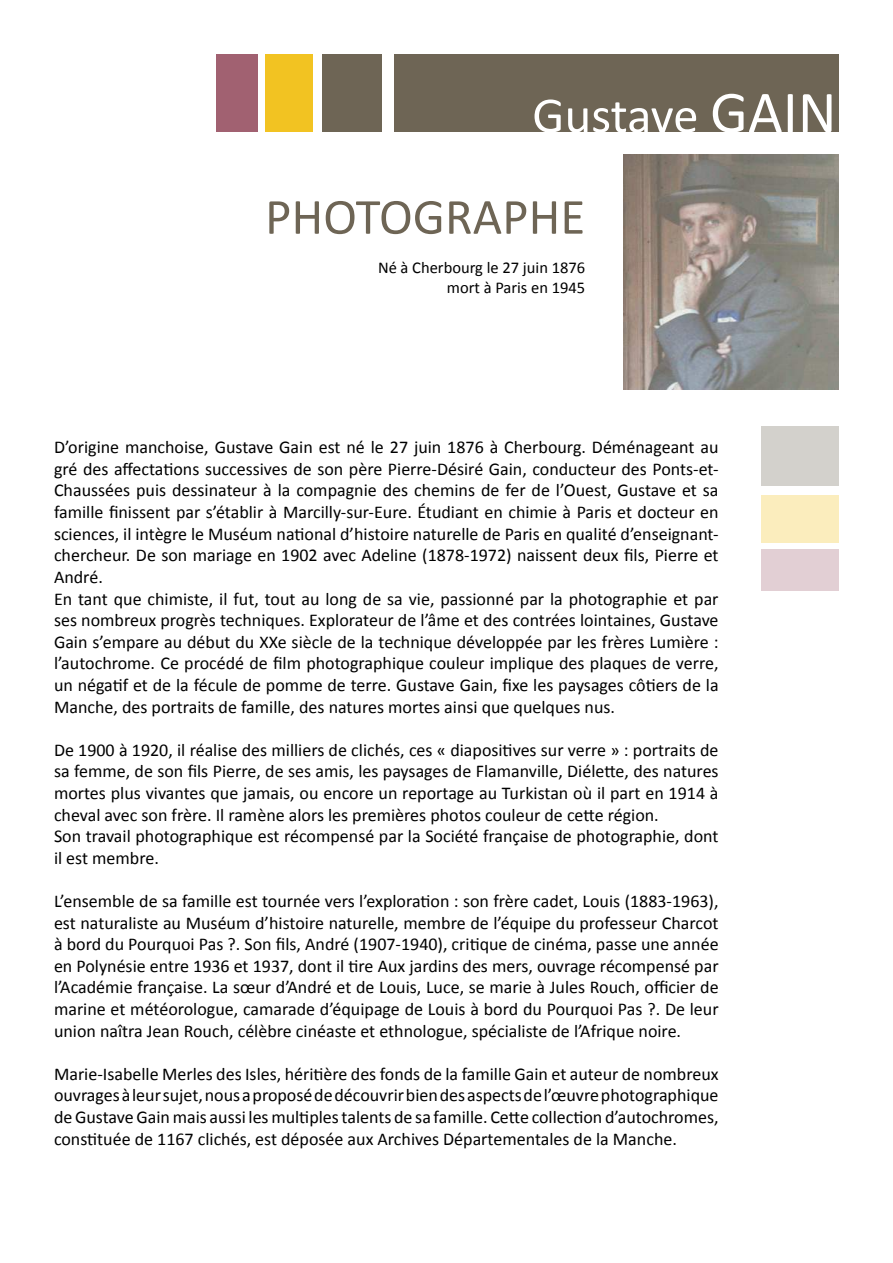
<style>
.page{position:relative;width:893px;height:1263px;background:#fff}
.page>*{position:absolute;margin:0;border:0;box-sizing:border-box;transform-origin:0 0}
.t1{font:51px "Calibri";color:#6e6555}
.t2{font:51px "Calibri";color:#fff}
.t3{font:18px/21.6px "Calibri";color:#000}
.t4{font:16.5px/19.8px "Calibri";color:#000;text-align:right}
.s1{font-size:60px}
</style>
<div class="page">
<div style="left:395px;top:54px;width:444px;height:78px;background:#6e6555"></div>
<img style="left:624px;top:154px;width:215px;height:235px">
<div style="left:217px;top:54px;width:41px;height:77px;background:#a16171"></div>
<div style="left:265px;top:54px;width:48px;height:77px;background:#f2c322"></div>
<div style="left:322px;top:54px;width:59px;height:77px;background:#6e6555"></div>
<div style="left:762px;top:549px;width:77px;height:42px;background:#e2cfd4"></div>
<div style="left:762px;top:495px;width:77px;height:48px;background:#fbedbd"></div>
<div style="left:762px;top:426px;width:77px;height:59px;background:#d3d1cc"></div>
<h1 class="t2" style="left:532px;top:83px;width:306px">Gustave <span class="s1">GAIN</span></h1>
<h1 class="t1" style="left:265px;top:184px;width:322px">PHOTOGRAPHE</h1>
<p class="t4" style="left:378px;top:258px;width:209px">Né à Cherbourg le 27 juin 1876 mort à Paris en 1945</p>
<p class="t3" style="left:54px;top:437px;width:666px">D’origine manchoise, Gustave Gain est né le 27 juin 1876 à Cherbourg. Déménageant au gré des affectations successives de son père Pierre-Désiré Gain, conducteur des Ponts-et-Chaussées puis dessinateur à la compagnie des chemins de fer de l’Ouest, Gustave et sa famille finissent par s’établir à Marcilly-sur-Eure. Étudiant en chimie à Paris et docteur en sciences, il intègre le Muséum national d’histoire naturelle de Paris en qualité d’enseignant&shy;chercheur. De son mariage en 1902 avec Adeline (1878-1972) naissent deux fils, Pierre et André.<br>En tant que chimiste, il fut, tout au long de sa vie, passionné par la photographie et par ses nombreux progrès techniques. Explorateur de l’âme et des contrées lointaines, Gustave Gain s’empare au début du XXe siècle de la technique développée par les frères Lumière : l’autochrome. Ce procédé de film photographique couleur implique des plaques de verre, un négatif et de la fécule de pomme de terre. Gustave Gain, fixe les paysages côtiers de la Manche, des portraits de famille, des natures mortes ainsi que quelques nus.</p>
<p class="t3" style="left:54px;top:739px;width:666px">De 1900 à 1920, il réalise des milliers de clichés, ces « diapositives sur verre » : portraits de sa femme, de son fils Pierre, de ses amis, les paysages de Flamanville, Diélette, des natures mortes plus vivantes que jamais, ou encore un reportage au Turkistan où il part en 1914 à cheval avec son frère. Il ramène alors les premières photos couleur de cette région.<br>Son travail photographique est récompensé par la Société française de photographie, dont il est membre.</p>
<p class="t3" style="left:54px;top:890px;width:666px;text-align:justify">L’ensemble de sa famille est tournée vers l’exploration : son frère cadet, Louis (1883-1963), est naturaliste au Muséum d’histoire naturelle, membre de l’équipe du professeur Charcot à bord du Pourquoi Pas ?. Son fils, André (1907-1940), critique de cinéma, passe une année en Polynésie entre 1936 et 1937, dont il tire Aux jardins des mers, ouvrage récompensé par l’Académie française. La sœur d’André et de Louis, Luce, se marie à Jules Rouch, officier de marine et météorologue, camarade d’équipage de Louis à bord du Pourquoi Pas ?. De leur union naîtra Jean Rouch, célèbre cinéaste et ethnologue, spécialiste de l’Afrique noire.</p>
<p class="t3" style="left:54px;top:1063px;width:666px;text-align:justify">Marie-Isabelle Merles des Isles, héritière des fonds de la famille Gain et auteur de nombreux ouvrages à leur sujet, nous a proposé de découvrir bien des aspects de l’œuvre photographique de Gustave Gain mais aussi les multiples talents de sa famille. Cette collection d’autochromes, constituée de 1167 clichés, est déposée aux Archives Départementales de la Manche.</p>
</div>
